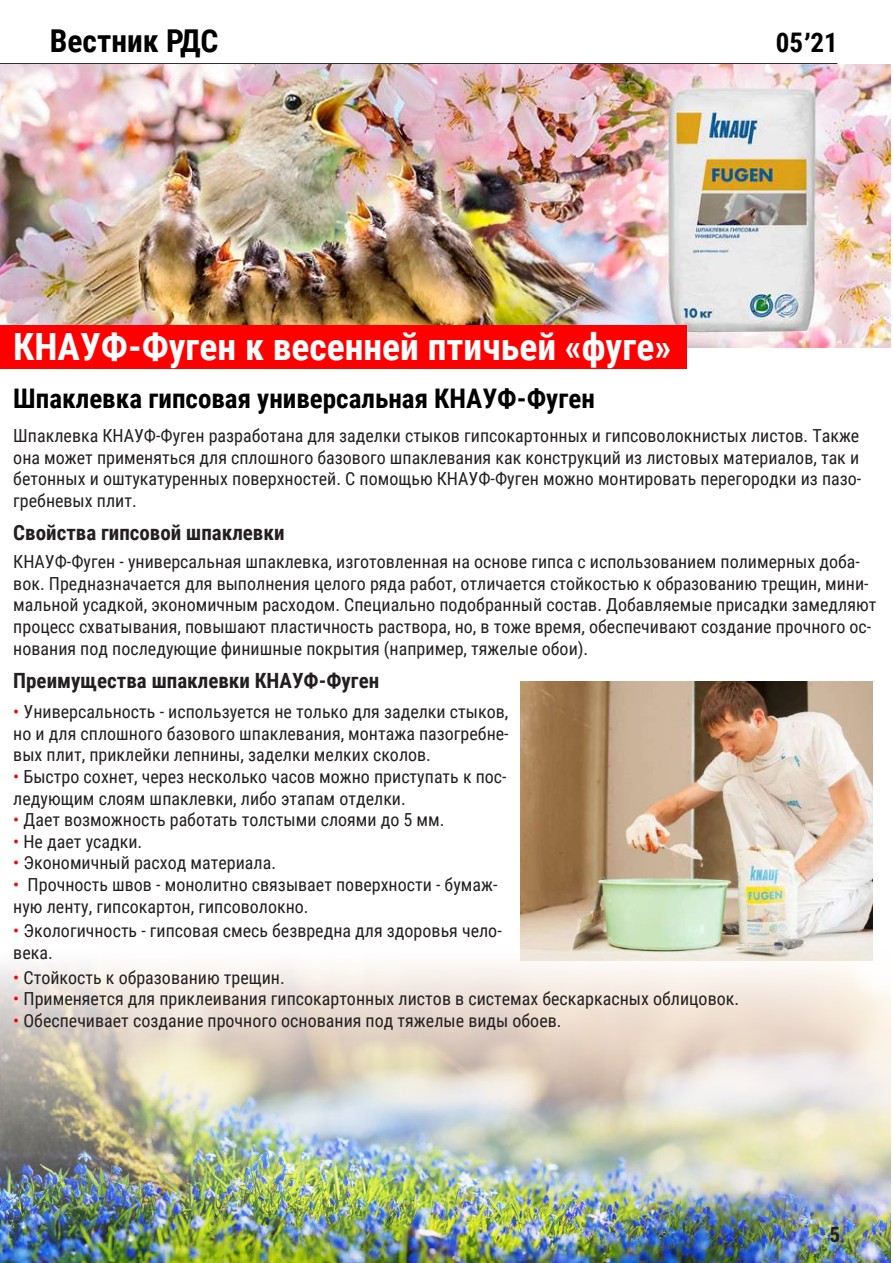
<style>
.page{position:relative;width:893px;height:1263px;background:#fff}
.page>*{position:absolute;margin:0;border:0;box-sizing:border-box;transform-origin:0 0}
.t1{font:700 37.5px "Roboto Condensed";color:#fff}
.t2{font:700 31.5px "Roboto Condensed";color:#000}
.t3{font:700 27px "Roboto Condensed";color:#000}
.t4{font:700 21px "Roboto Condensed";color:#231f20}
.t5{font:18px/21.6px "Roboto Condensed";color:#231f20}
.s1{color:#f00}
</style>
<div class="page">
<hr style="left:0;top:63px;width:837px;height:1px;background:#000">
<img style="left:0;top:65px;width:891px;height:283px">
<div style="left:0;top:326px;width:687px;height:43px;background:#f00"></div>
<img style="left:520px;top:681px;width:353px;height:270px">
<img style="left:0;top:951px;width:891px;height:312px">
<h2 class="t2" style="left:50px;top:19px;width:170px">Вестник РДС</h2>
<h3 class="t3" style="left:776px;top:24px;width:63px">05 21</h3>
<h3 class="t3" style="left:804px;top:7px;width:8px">,</h3>
<h1 class="t1" style="left:13px;top:320px;width:659px">КНАУФ-Фуген к весенней птичьей «фуге»</h1>
<h3 class="t3" style="left:13px;top:379px;width:583px">Шпаклевка гипсовая универсальная КНАУФ-Фуген</h3>
<p class="t5" style="left:13px;top:424px;width:849px;text-align:justify">Шпаклевка КНАУФ-Фуген разработана для заделки стыков гипсокартонных и гипсоволокнистых листов. Также она может применяться для сплошного базового шпаклевания как конструкций из листовых материалов, так и бетонных и оштукатуренных поверхностей. С помощью КНАУФ-Фуген можно монтировать перегородки из пазо&shy;гребневых плит.</p>
<p class="t4" style="left:13px;top:517px;width:273px">Свойства гипсовой шпаклевки</p>
<p class="t5" style="left:13px;top:550px;width:865px">КНАУФ-Фуген - универсальная шпаклевка, изготовленная на основе гипса с использованием полимерных доба&shy;вок. Предназначается для выполнения целого ряда работ, отличается стойкостью к образованию трещин, мини&shy;мальной усадкой, экономичным расходом. Специально подобранный состав. Добавляемые присадки замедляют процесс схватывания, повышают пластичность раствора, но, в тоже время, обеспечивают создание прочного ос&shy;нования под последующие финишные покрытия (например, тяжелые обои).</p>
<p class="t4" style="left:13px;top:666px;width:367px">Преимущества шпаклевки КНАУФ-Фуген</p>
<p class="t5" style="left:13px;top:700px;width:497px;text-align:justify"><span class="s1">•</span> Универсальность - используется не только для заделки стыков, но и для сплошного базового шпаклевания, монтажа пазогребне&shy;вых плит, приклейки лепнины, заделки мелких сколов.</p>
<p class="t5" style="left:13px;top:765px;width:495px"><span class="s1">•</span> Быстро сохнет, через несколько часов можно приступать к пос&shy;ледующим слоям шпаклевки, либо этапам отделки.</p>
<p class="t5" style="left:13px;top:808px;width:433px"><span class="s1">•</span> Дает возможность работать толстыми слоями до 5 мм.</p>
<p class="t5" style="left:13px;top:830px;width:130px"><span class="s1">•</span> Не дает усадки.</p>
<p class="t5" style="left:13px;top:851px;width:264px"><span class="s1">•</span> Экономичный расход материала.</p>
<p class="t5" style="left:13px;top:873px;width:486px"><span class="s1">•</span> Прочность швов - монолитно связывает поверхности - бумаж&shy;ную ленту, гипсокартон, гипсоволокно.</p>
<p class="t5" style="left:13px;top:919px;width:490px"><span class="s1">•</span> Экологичность - гипсовая смесь безвредна для здоровья чело&shy;века.</p>
<p class="t5" style="left:13px;top:966px;width:273px"><span class="s1">•</span> Стойкость к образованию трещин.</p>
<p class="t5" style="left:13px;top:987px;width:727px"><span class="s1">•</span> Применяется для приклеивания гипсокартонных листов в системах бескаркасных облицовок.</p>
<p class="t5" style="left:13px;top:1009px;width:550px"><span class="s1">•</span> Обеспечивает создание прочного основания под тяжелые виды обоев.</p>
<p class="t4" style="left:829px;top:1219px;width:12px">5</p>
</div>
